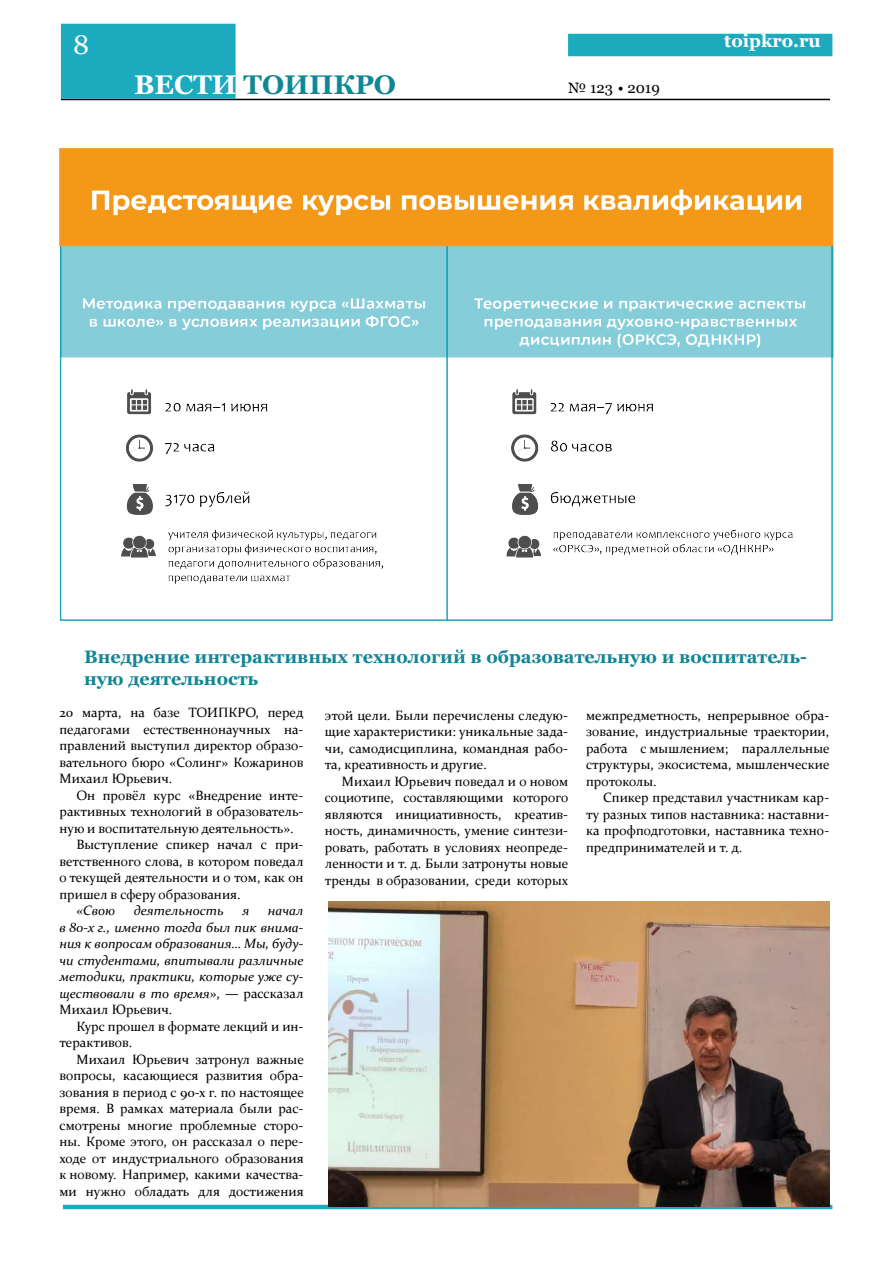
<style>
.page{position:relative;width:893px;height:1263px;background:#fff}
.page>*{position:absolute;margin:0;border:0;box-sizing:border-box;transform-origin:0 0}
.t1{font:700 27px "Georgia";color:#118695}
.t2{font:27px "Georgia";color:#fff}
.t3{font:700 18px/21.6px "Georgia";color:#118695}
.t4{font:700 18px "Georgia";color:#fff}
.t5{font:15px "Georgia";color:#000}
.t6{font:13.5px/16.5px "Constantia";color:#000;text-align:justify}
.t7{font:italic 13.5px/16.5px "Constantia";color:#000;text-align:justify}
.s1{color:#fff}
.s2{font-style:normal}
</style>
<div class="page">
<hr style="left:61px;top:99px;width:769px;height:1px;background:#000">
<div style="left:61px;top:24px;width:175px;height:75px;background:#1baabe"></div>
<div style="left:568px;top:34px;width:264px;height:22px;background:#1baabe"></div>
<hr style="left:63px;top:1205px;width:769px;height:4px;background:#1baabe">
<img style="left:59px;top:148px;width:774px;height:472px">
<img style="left:328px;top:902px;width:501px;height:305px">
<h1 class="t2" style="left:73px;top:29px;width:18px">8</h1>
<h2 class="t4" style="left:724px;top:30px;width:98px">toipkro.ru</h2>
<h1 class="t1" style="left:134px;top:67px;width:263px"><span class="s1">ВЕСТИ</span> ТОИПКРО</h1>
<p class="t5" style="left:568px;top:78px;width:93px">№ 123 • 2019</p>
<h2 class="t3" style="left:84px;top:646px;width:724px">Внедрение интерактивных технологий в образовательную и воспитатель&shy;ную деятельность</h2>
<p class="t6" style="left:59px;top:704px;width:245px">20 марта, на базе ТОИПКРО, перед педагогами естественнонаучных на&shy;правлений выступил директор образо&shy;вательного бюро «Солинг» Кожаринов Михаил Юрьевич.</p>
<p class="t6" style="left:76px;top:786px;width:228px">Он провёл курс «Внедрение инте-</p>
<p class="t6" style="left:59px;top:803px;width:245px">рактивных технологий в образователь-</p>
<p class="t6" style="left:59px;top:819px;width:236px">ную и воспитательную деятельность».</p>
<p class="t6" style="left:76px;top:836px;width:228px">Выступление спикер начал с при-</p>
<p class="t6" style="left:59px;top:852px;width:246px">ветственного слова, в котором поведал</p>
<p class="t6" style="left:59px;top:869px;width:246px">о текущей деятельности и о том, как он</p>
<p class="t6" style="left:59px;top:885px;width:183px">пришел в сферу образования.</p>
<p class="t7" style="left:76px;top:902px;width:40px">«Свою</p>
<p class="t7" style="left:134px;top:902px;width:91px">деятельность</p>
<p class="t7" style="left:242px;top:902px;width:8px">я</p>
<p class="t6" style="left:586px;top:706px;width:245px">межпредметность, непрерывное обра&shy;зование, индустриальные траектории, работа с мышлением; параллельные структуры, экосистема, мышленческие протоколы.</p>
<p class="t6" style="left:586px;top:789px;width:245px;text-indent:17px">Спикер представил участникам кар&shy;ту разных типов наставника: наставни&shy;ка профподготовки, наставника техно&shy;предпринимателей и т. д.</p>
<p class="t6" style="left:325px;top:706px;width:245px">этой цели. Были перечислены следую&shy;щие характеристики: уникальные зада&shy;чи, самодисциплина, командная рабо&shy;та, креативность и другие.</p>
<p class="t6" style="left:325px;top:772px;width:245px;text-indent:17px">Михаил Юрьевич поведал и о новом социотипе, составляющими которого являются инициативность, креатив&shy;ность, динамичность, умение синтези&shy;ровать, работать в условиях неопреде&shy;ленности и т. д. Были затронуты новые тренды в образовании, среди которых</p>
<p class="t7" style="left:59px;top:902px;width:246px;text-indent:208px">начал в 80-х г., именно тогда был пик внима&shy;ния к вопросам образования… Мы, буду&shy;чи студентами, впитывали различные методики, практики, которые уже су&shy;ществовали в то время»<span class="s2">, — рассказал Михаил Юрьевич.</span></p>
<p class="t6" style="left:59px;top:1017px;width:245px;text-indent:17px">Курс прошел в формате лекций и ин&shy;терактивов.</p>
<p class="t6" style="left:59px;top:1050px;width:246px;text-indent:17px">Михаил Юрьевич затронул важные вопросы, касающиеся развития обра&shy;зования в период с 90-х г. по настоящее время. В рамках материала были рас&shy;смотрены многие проблемные сторо&shy;ны. Кроме этого, он рассказал о пере&shy;ходе от индустриального образования к новому. Например, какими качества&shy;ми нужно обладать для достижения</p>
</div>
